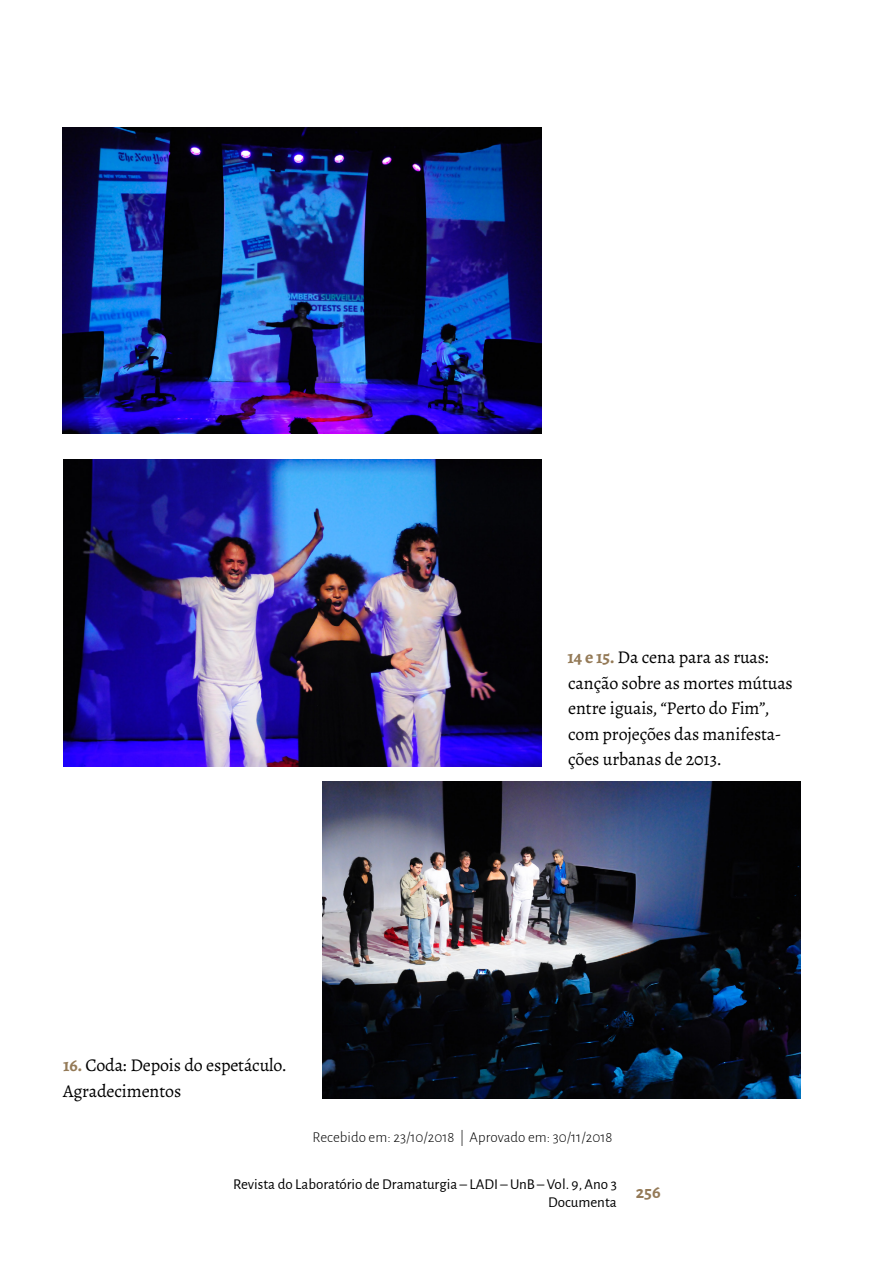
<style>
.page{position:relative;width:893px;height:1263px;background:#fff}
.page>*{position:absolute;margin:0;border:0;box-sizing:border-box;transform-origin:0 0}
.t1{font:18px/25.5px "Alegreya";letter-spacing:-.01em;color:#000}
.t2{font:700 18px "Alegreya Sans";color:#947a57}
.t3{font:15px/18px "Alegreya Sans";color:#000;text-align:right}
.t4{font:300 15px "Alegreya Sans";color:#000}
.s1{font-weight:700;color:#947a57}
.s2{font-style:inherit}
</style>
<div class="page">
<img style="left:62px;top:127px;width:480px;height:307px">
<img style="left:64px;top:459px;width:478px;height:307px">
<img style="left:322px;top:781px;width:478px;height:317px">
<p class="t1" style="left:567px;top:644px;width:227px"><span class="s1">14 e 15.</span> Da cena para as ruas: canção sobre as mortes mútuas entre iguais, “Perto do Fim”, com projeções das manifesta&shy;ções urbanas de 2013.</p>
<p class="t1" style="left:63px;top:1052px;width:225px"><span class="s1">16.</span> Coda: Depois do espetáculo.<br>Agradecimentos</p>
<p class="t4" style="left:312px;top:1127px;width:302px">Recebido em: 2<span class="s2">3</span>/1<span class="s2">0</span>/2018 | Aprovado em: <span class="s2">30</span>/<span class="s2">11</span>/201<span class="s2">8</span></p>
<p class="t3" style="left:233px;top:1174px;width:385px">Revista do Laboratório de Dramaturgia – LADI – UnB – Vol. 9, Ano 3<br>Documenta</p>
<p class="t2" style="left:636px;top:1178px;width:26px">256</p>
</div>
